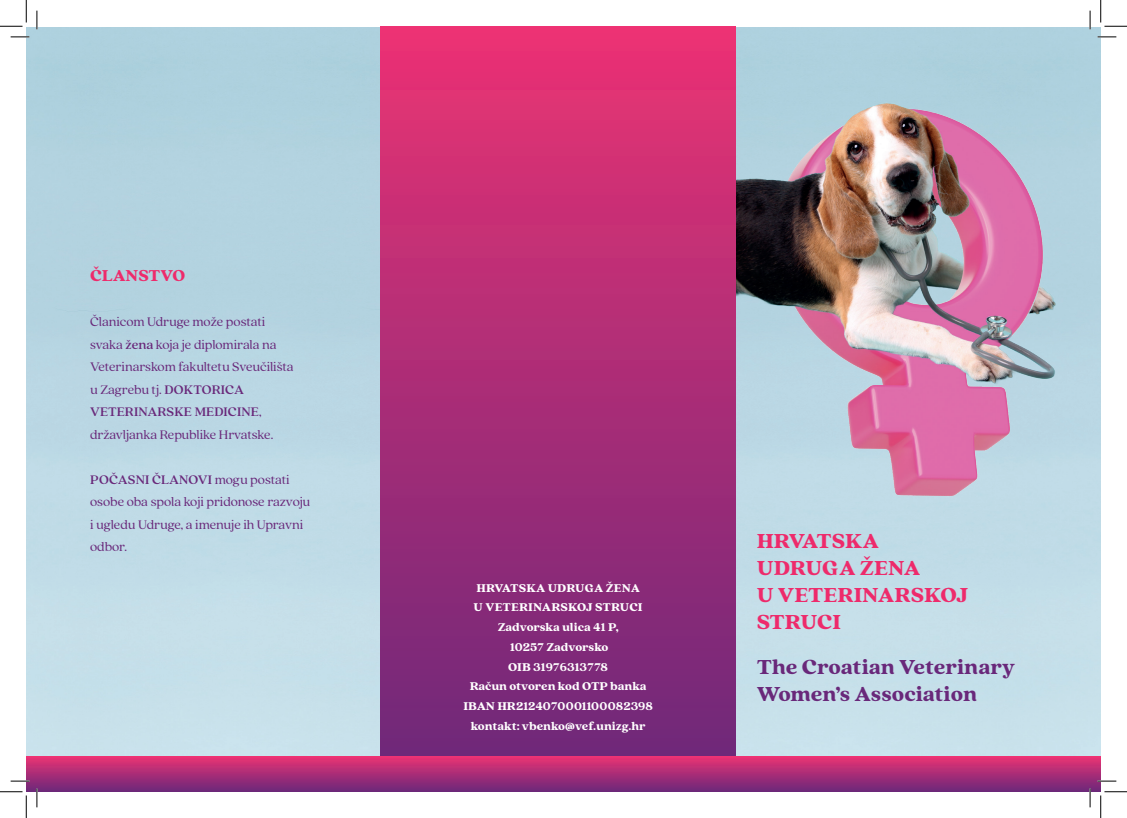
<style>
.page{position:relative;width:1127px;height:818px;background:#fff}
.page>*{position:absolute;margin:0;border:0;box-sizing:border-box;transform-origin:0 0}
.t1{font:900 22.5px/27px "Quincy CF";letter-spacing:-.005em;color:#69287a}
.t2{font:900 22.5px/27px "Quincy CF";color:#ee2a6b}
.t3{font:900 17.5px "Quincy CF";color:#ee2a6b}
.t4{font:13.75px/22.5px "Quincy CF";letter-spacing:-.005em;color:#69287a}
.t5{font:900 12.5px/19.8px "Quincy CF";color:#fff;text-align:center}
.s1{font-weight:500}
</style>
<div class="page">
<img style="left:26px;top:27px;width:1074px;height:729px">
<img style="left:735px;top:72px;width:354px;height:463px">
<div style="left:381px;top:26px;width:354px;height:766px;background:linear-gradient(to bottom,#ea3274,#67277a)"></div>
<div style="left:26px;top:756px;width:1074px;height:36px;background:linear-gradient(to bottom,#eb3374,#6e2879)"></div>
<svg style="left:11px;top:36px;width:18px;height:2px"></svg>
<svg style="left:1097px;top:36px;width:18px;height:2px"></svg>
<svg style="left:11px;top:780px;width:18px;height:2px"></svg>
<svg style="left:1097px;top:780px;width:18px;height:2px"></svg>
<svg style="left:36px;top:11px;width:2px;height:18px"></svg>
<svg style="left:36px;top:788px;width:2px;height:19px"></svg>
<svg style="left:1088px;top:11px;width:2px;height:18px"></svg>
<svg style="left:1088px;top:788px;width:2px;height:19px"></svg>
<svg style="left:0;top:0;width:27px;height:27px"></svg>
<svg style="left:0;top:791px;width:27px;height:27px"></svg>
<svg style="left:1100px;top:0;width:26px;height:27px"></svg>
<svg style="left:1100px;top:791px;width:26px;height:27px"></svg>
<p class="t3" style="left:90px;top:263px;width:97px">ČLANSTVO</p>
<p class="t4" style="left:90px;top:310px;width:205px">Članicom Udruge može postati svaka <span class="s1">žena</span> koja je diplomirala na<br>Veterinarskom fakultetu Sveučilišta u Zagrebu tj. <span class="s1">DOKTORICA<br>VETERINARSKE MEDICINE</span>, državljanka Republike Hrvatske.</p>
<p class="t4" style="left:90px;top:467px;width:221px"><span class="s1">POČASNI ČLANOVI</span> mogu postati osobe oba spola koji pridonose razvoju i ugledu Udruge, a imenuje ih Upravni odbor.</p>
<p class="t5" style="left:463px;top:577px;width:191px">HRVATSKA UDRUGA ŽENA<br>U VETERINARSKOJ STRUCI<br>Zadvorska ulica 41 P,<br>10257 Zadvorsko<br>OIB 31976313778<br>Račun otvoren kod OTP banka<br>IBAN HR2124070001100082398 kontakt: vbenko@vef.unizg.hr</p>
<h1 class="t2" style="left:756px;top:526px;width:213px">HRVATSKA<br>UDRUGA ŽENA<br>U VETERINARSKOJ<br>STRUCI</h1>
<h1 class="t1" style="left:756px;top:652px;width:260px">The Croatian Veterinary<br>Women’s Association</h1>
</div>
